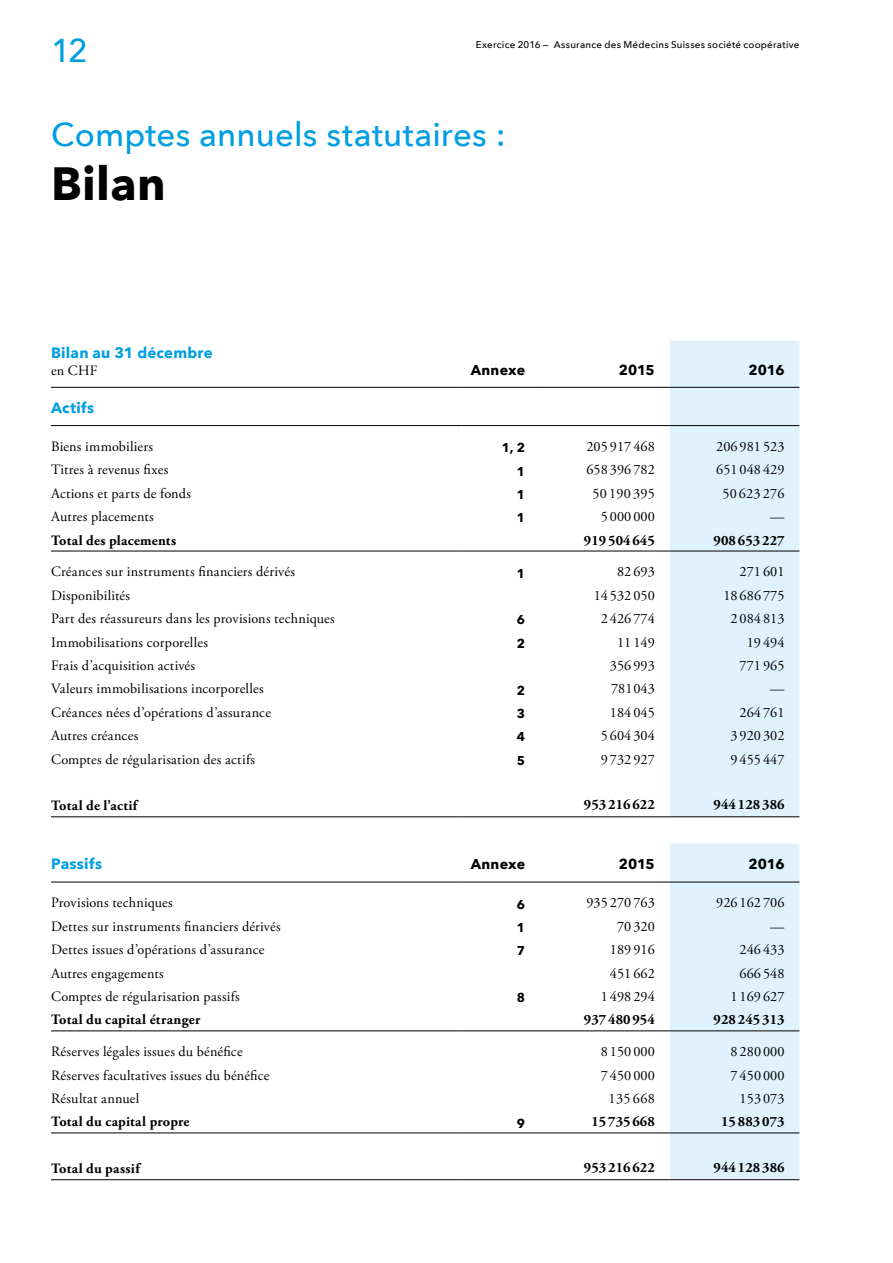
<style>
.page{position:relative;width:893px;height:1263px;background:#fff}
.page>*{position:absolute;margin:0;border:0;box-sizing:border-box;transform-origin:0 0}
.t1{font:700 46.5px "Avenir Next";letter-spacing:.01em;color:#000}
.t2{font:500 33px "Avenir Next";letter-spacing:.005em;color:#009ee3}
.t3{font:700 15px "Avenir Next";letter-spacing:.015em;color:#009ee3}
.t4{font:14.25px "Adobe Garamond Pro";letter-spacing:.01em;color:#000}
.t5{font:700 14.25px "Adobe Garamond Pro";letter-spacing:.005em;color:#000}
.t6{font:700 14.25px "Avenir Next";letter-spacing:.005em;color:#000}
.t7{font:700 14.25px "Adobe Garamond Pro";letter-spacing:.025em;color:#000}
.t8{font:700 12.75px "Avenir Next";color:#000}
.t9{font:500 9.75px "Avenir Next";letter-spacing:.025em;color:#000}
</style>
<div class="page">
<div style="left:670px;top:340px;width:129px;height:476px;background:#dff2fd"></div>
<hr style="left:51px;top:816px;width:410px;height:1px;background:#000">
<hr style="left:461px;top:816px;width:79px;height:1px;background:#000">
<hr style="left:540px;top:816px;width:130px;height:1px;background:#000">
<hr style="left:670px;top:816px;width:129px;height:1px;background:#000">
<hr style="left:461px;top:387px;width:79px;height:1px;background:#000">
<hr style="left:540px;top:387px;width:130px;height:1px;background:#000">
<hr style="left:670px;top:387px;width:129px;height:1px;background:#000">
<hr style="left:51px;top:425px;width:410px;height:1px;background:#000">
<hr style="left:461px;top:425px;width:79px;height:1px;background:#000">
<hr style="left:540px;top:425px;width:130px;height:1px;background:#000">
<hr style="left:670px;top:425px;width:129px;height:1px;background:#000">
<hr style="left:51px;top:551px;width:410px;height:1px;background:#000">
<hr style="left:461px;top:551px;width:79px;height:1px;background:#000">
<hr style="left:540px;top:551px;width:130px;height:1px;background:#000">
<hr style="left:670px;top:551px;width:129px;height:1px;background:#000">
<hr style="left:51px;top:387px;width:410px;height:1px;background:#000">
<div style="left:670px;top:844px;width:129px;height:335px;background:#dff2fd"></div>
<hr style="left:51px;top:1179px;width:410px;height:1px;background:#000">
<hr style="left:461px;top:1179px;width:79px;height:1px;background:#000">
<hr style="left:540px;top:1179px;width:130px;height:1px;background:#000">
<hr style="left:670px;top:1179px;width:129px;height:1px;background:#000">
<hr style="left:51px;top:882px;width:410px;height:1px;background:#000">
<hr style="left:461px;top:882px;width:79px;height:1px;background:#000">
<hr style="left:540px;top:882px;width:130px;height:1px;background:#000">
<hr style="left:670px;top:882px;width:129px;height:1px;background:#000">
<hr style="left:51px;top:1133px;width:410px;height:1px;background:#000">
<hr style="left:461px;top:1133px;width:79px;height:1px;background:#000">
<hr style="left:540px;top:1133px;width:130px;height:1px;background:#000">
<hr style="left:670px;top:1133px;width:129px;height:1px;background:#000">
<hr style="left:51px;top:1030px;width:410px;height:1px;background:#000">
<hr style="left:461px;top:1030px;width:79px;height:1px;background:#000">
<hr style="left:540px;top:1030px;width:130px;height:1px;background:#000">
<hr style="left:670px;top:1030px;width:129px;height:1px;background:#000">
<h2 class="t2" style="left:51px;top:22px;width:38px">12</h2>
<p class="t9" style="left:476px;top:36px;width:325px">Exercice 2016 — Assurance des Médecins Suisses société coopérative</p>
<h2 class="t2" style="left:51px;top:107px;width:456px">Comptes annuels statutaires :</h2>
<h1 class="t1" style="left:51px;top:144px;width:116px">Bilan</h1>
<p class="t3" style="left:51px;top:340px;width:163px">Bilan au 31 décembre</p>
<p class="t4" style="left:51px;top:361px;width:48px">en CHF</p>
<p class="t6" style="left:471px;top:357px;width:56px">Annexe</p>
<p class="t6" style="left:619px;top:357px;width:38px">2015</p>
<p class="t6" style="left:748px;top:357px;width:38px">2016</p>
<p class="t3" style="left:51px;top:395px;width:45px">Actifs</p>
<p class="t4" style="left:51px;top:438px;width:103px">Biens immobiliers</p>
<p class="t8" style="left:502px;top:437px;width:25px">1, 2</p>
<p class="t4" style="left:586px;top:438px;width:70px">205 917 468</p>
<p class="t4" style="left:716px;top:438px;width:70px">206 981 523</p>
<p class="t4" style="left:51px;top:461px;width:119px">Titres à revenus fixes</p>
<p class="t8" style="left:517px;top:460px;width:10px">1</p>
<p class="t4" style="left:586px;top:461px;width:70px">658 396 782</p>
<p class="t4" style="left:716px;top:461px;width:70px">651 048 429</p>
<p class="t4" style="left:51px;top:485px;width:141px">Actions et parts de fonds</p>
<p class="t8" style="left:517px;top:483px;width:10px">1</p>
<p class="t4" style="left:592px;top:485px;width:64px">50 190 395</p>
<p class="t4" style="left:722px;top:485px;width:64px">50 623 276</p>
<p class="t4" style="left:51px;top:508px;width:104px">Autres placements</p>
<p class="t8" style="left:517px;top:507px;width:10px">1</p>
<p class="t4" style="left:601px;top:508px;width:56px">5 000 000</p>
<p class="t4" style="left:770px;top:508px;width:16px">—</p>
<p class="t5" style="left:51px;top:532px;width:127px">Total des placements</p>
<p class="t5" style="left:584px;top:532px;width:72px">919 504 645</p>
<p class="t5" style="left:714px;top:532px;width:72px">908 653 227</p>
<p class="t4" style="left:51px;top:563px;width:245px">Créances sur instruments financiers dérivés</p>
<p class="t8" style="left:517px;top:562px;width:10px">1</p>
<p class="t4" style="left:617px;top:563px;width:39px">82 693</p>
<p class="t4" style="left:740px;top:563px;width:46px">271 601</p>
<p class="t4" style="left:51px;top:587px;width:81px">Disponibilités</p>
<p class="t4" style="left:594px;top:587px;width:63px">14 532 050</p>
<p class="t4" style="left:723px;top:587px;width:63px">18 686 775</p>
<p class="t4" style="left:51px;top:610px;width:285px">Part des réassureurs dans les provisions techniques</p>
<p class="t8" style="left:517px;top:609px;width:10px">6</p>
<p class="t4" style="left:601px;top:610px;width:56px">2 426 774</p>
<p class="t4" style="left:730px;top:610px;width:56px">2 084 813</p>
<p class="t4" style="left:51px;top:633px;width:158px">Immobilisations corporelles</p>
<p class="t8" style="left:517px;top:632px;width:10px">2</p>
<p class="t4" style="left:617px;top:633px;width:39px">11 149</p>
<p class="t4" style="left:747px;top:633px;width:39px">19 494</p>
<p class="t4" style="left:51px;top:657px;width:146px">Frais d’acquisition activés</p>
<p class="t4" style="left:610px;top:657px;width:46px">356 993</p>
<p class="t4" style="left:740px;top:657px;width:46px">771 965</p>
<p class="t4" style="left:51px;top:680px;width:214px">Valeurs immobilisations incorporelles</p>
<p class="t8" style="left:517px;top:679px;width:10px">2</p>
<p class="t4" style="left:611px;top:680px;width:45px">781043</p>
<p class="t4" style="left:770px;top:680px;width:16px">—</p>
<p class="t4" style="left:51px;top:704px;width:221px">Créances nées d’opérations d’assurance</p>
<p class="t8" style="left:517px;top:702px;width:10px">3</p>
<p class="t4" style="left:610px;top:704px;width:46px">184 045</p>
<p class="t4" style="left:740px;top:704px;width:46px">264 761</p>
<p class="t4" style="left:51px;top:727px;width:89px">Autres créances</p>
<p class="t8" style="left:517px;top:726px;width:10px">4</p>
<p class="t4" style="left:601px;top:727px;width:56px">5 604 304</p>
<p class="t4" style="left:730px;top:727px;width:56px">3 920 302</p>
<p class="t4" style="left:51px;top:750px;width:206px">Comptes de régularisation des actifs</p>
<p class="t8" style="left:517px;top:749px;width:10px">5</p>
<p class="t4" style="left:601px;top:750px;width:56px">9 732 927</p>
<p class="t4" style="left:730px;top:750px;width:56px">9 455 447</p>
<p class="t7" style="left:51px;top:797px;width:88px">Total de l'actif</p>
<p class="t5" style="left:584px;top:796px;width:72px">953 216 622</p>
<p class="t5" style="left:714px;top:796px;width:72px">944 128 386</p>
<p class="t3" style="left:51px;top:851px;width:53px">Passifs</p>
<p class="t6" style="left:471px;top:852px;width:56px">Annexe</p>
<p class="t6" style="left:619px;top:852px;width:38px">2015</p>
<p class="t6" style="left:748px;top:852px;width:38px">2016</p>
<p class="t4" style="left:51px;top:894px;width:123px">Provisions techniques</p>
<p class="t8" style="left:517px;top:893px;width:10px">6</p>
<p class="t4" style="left:586px;top:894px;width:70px">935 270 763</p>
<p class="t4" style="left:716px;top:894px;width:70px">926 162 706</p>
<p class="t4" style="left:51px;top:918px;width:231px">Dettes sur instruments financiers dérivés</p>
<p class="t8" style="left:517px;top:916px;width:10px">1</p>
<p class="t4" style="left:617px;top:918px;width:39px">70 320</p>
<p class="t4" style="left:770px;top:918px;width:16px">—</p>
<p class="t4" style="left:51px;top:941px;width:215px">Dettes issues d’opérations d’assurance</p>
<p class="t8" style="left:517px;top:940px;width:10px">7</p>
<p class="t4" style="left:610px;top:941px;width:46px">189 916</p>
<p class="t4" style="left:740px;top:941px;width:46px">246 433</p>
<p class="t4" style="left:51px;top:964px;width:114px">Autres engagements</p>
<p class="t4" style="left:610px;top:964px;width:46px">451 662</p>
<p class="t4" style="left:740px;top:964px;width:46px">666 548</p>
<p class="t4" style="left:51px;top:988px;width:190px">Comptes de régularisation passifs</p>
<p class="t8" style="left:517px;top:987px;width:10px">8</p>
<p class="t4" style="left:601px;top:988px;width:56px">1 498 294</p>
<p class="t4" style="left:730px;top:988px;width:56px">1 169 627</p>
<p class="t5" style="left:51px;top:1011px;width:151px">Total du capital étranger</p>
<p class="t5" style="left:584px;top:1011px;width:72px">937 480 954</p>
<p class="t5" style="left:714px;top:1011px;width:72px">928 245 313</p>
<p class="t4" style="left:51px;top:1043px;width:193px">Réserves légales issues du bénéfice</p>
<p class="t4" style="left:601px;top:1043px;width:56px">8 150 000</p>
<p class="t4" style="left:730px;top:1043px;width:56px">8 280 000</p>
<p class="t4" style="left:51px;top:1066px;width:220px">Réserves facultatives issues du bénéfice</p>
<p class="t4" style="left:601px;top:1066px;width:56px">7 450 000</p>
<p class="t4" style="left:731px;top:1066px;width:56px">7 450 000</p>
<p class="t4" style="left:51px;top:1090px;width:90px">Résultat annuel</p>
<p class="t4" style="left:609px;top:1090px;width:48px">135 668</p>
<p class="t4" style="left:740px;top:1090px;width:46px">153 073</p>
<p class="t5" style="left:51px;top:1113px;width:140px">Total du capital propre</p>
<p class="t8" style="left:517px;top:1112px;width:10px">9</p>
<p class="t5" style="left:591px;top:1113px;width:65px">15 735 668</p>
<p class="t5" style="left:721px;top:1113px;width:65px">15 883 073</p>
<p class="t5" style="left:51px;top:1160px;width:90px">Total du passif</p>
<p class="t5" style="left:584px;top:1159px;width:72px">953 216 622</p>
<p class="t5" style="left:714px;top:1159px;width:72px">944 128 386</p>
</div>
